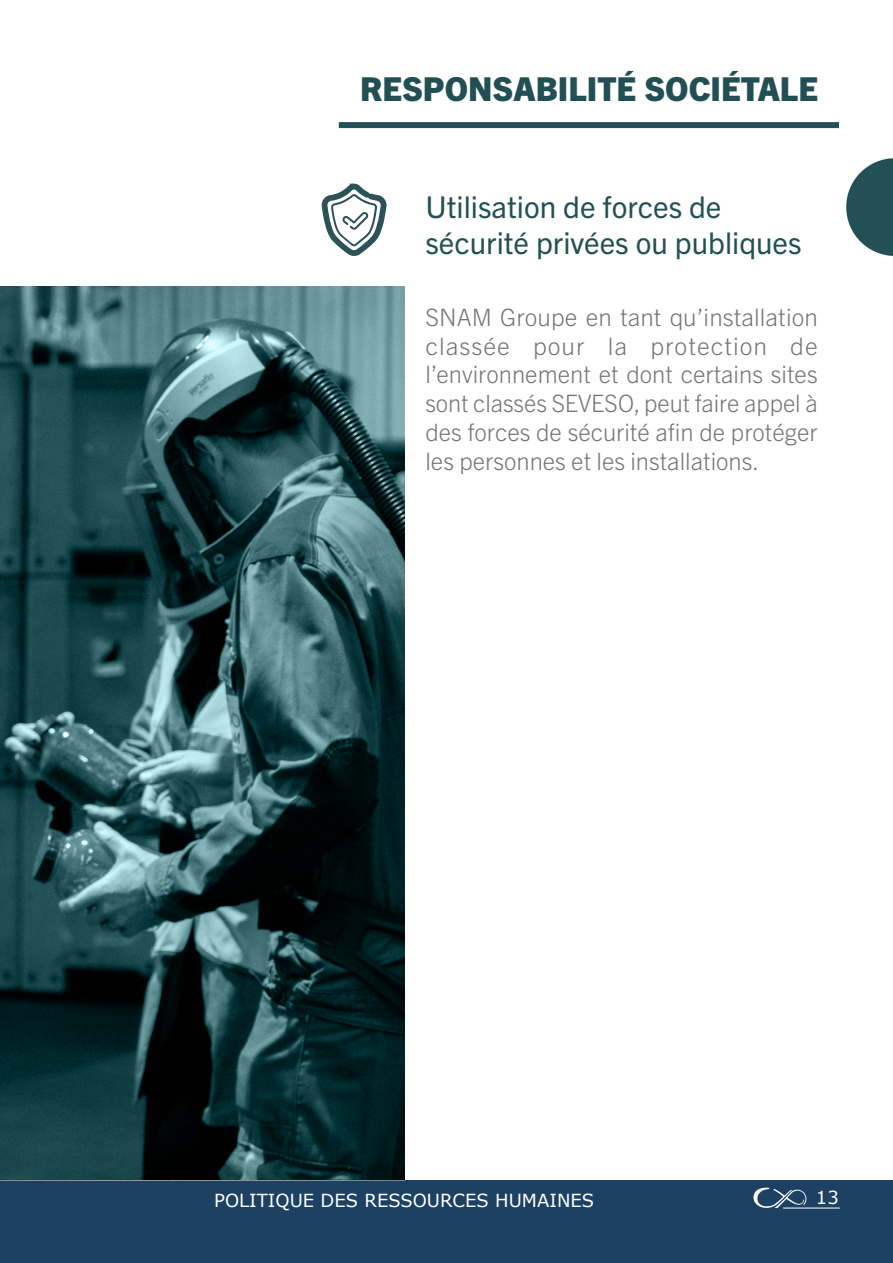
<style>
.page{position:relative;width:893px;height:1263px;background:#fff}
.page>*{position:absolute;margin:0;border:0;box-sizing:border-box;transform-origin:0 0}
.t1{font:800 33px "Trade Gothic Next LT Pro";color:#224f53}
.t2{font:30px/36px "Trade Gothic Next LT Pro";color:#225054}
.t3{font:300 24px/28.8px "Trade Gothic Next LT Pro";color:#727576;text-align:justify}
.t4{font:18px "Verdana";color:#fff}
</style>
<div class="page">
<div style="left:0;top:1180px;width:893px;height:83px;background:#1d4162"></div>
<svg style="left:753px;top:1187px;width:55px;height:21px"></svg>
<hr style="left:783px;top:1208px;width:57px;height:1px;background:#fff">
<div style="left:339px;top:122px;width:500px;height:6px;background:#225054"></div>
<svg style="left:846px;top:158px;width:47px;height:98px"></svg>
<svg style="left:0;top:286px;width:404px;height:893px;background:#274b4f"></svg>
<svg style="left:322px;top:184px;width:64px;height:72px"></svg>
<hr style="left:0;top:771px;width:1px;height:408px;background:#f26a63">
<h1 class="t1" style="left:360px;top:66px;width:459px">RESPONSABILITÉ SOCIÉTALE</h1>
<p class="t2" style="left:425px;top:187px;width:378px">Utilisation de forces de sécurité privées ou publiques</p>
<p class="t3" style="left:425px;top:301px;width:394px">SNAM Groupe en tant qu’installation classée pour la protection de l’environnement et dont certains sites sont classés SEVESO, peut faire appel à des forces de sécurité afin de protéger les personnes et les installations.</p>
<p class="t4" style="left:214px;top:1188px;width:381px">POLITIQUE DES RESSOURCES HUMAINES</p>
<p class="t4" style="left:816px;top:1185px;width:24px">13</p>
</div>
